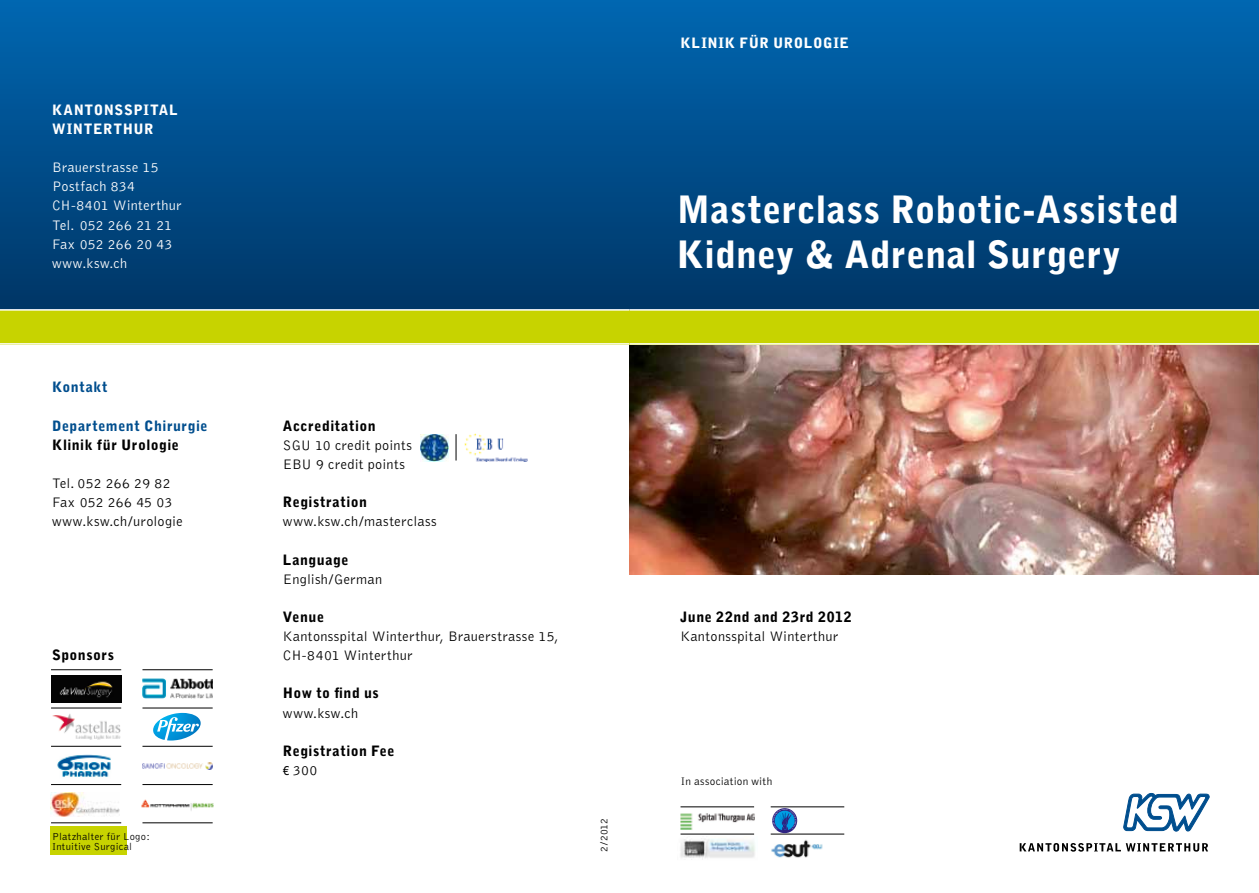
<style>
.page{position:relative;width:1259px;height:893px;background:#fff}
.page>*{position:absolute;margin:0;border:0;box-sizing:border-box;transform-origin:0 0}
.t1{font:900 37.5px/45px "Bell Gothic";letter-spacing:.005em;color:#fff}
.t2{font:300 14.25px/19.2px "Bell Gothic";letter-spacing:.02em;color:#000}
.t3{font:900 14.25px/19.2px "Bell Gothic";letter-spacing:.035em;color:#000}
.t4{font:300 14.25px/19.2px "Bell Gothic";letter-spacing:.02em;color:#fff}
.t5{font:900 14.25px/19.2px "Bell Gothic";letter-spacing:.045em;color:#fff}
.t6{font:900 14.25px "Bell Gothic";letter-spacing:.035em;color:#004e8e}
.t7{font:300 11.25px "Bell Gothic";letter-spacing:.02em;color:#000}
.t8{font:300 10.5px/9.6px "Bell Gothic";letter-spacing:.025em;color:#000}
.s1{font-family:"Bell Gothic Std";font-weight:700;font-size:12px}
.s2{font-weight:300}
</style>
<div class="page">
<svg style="left:1123px;top:793px;width:86px;height:38px"></svg>
<svg style="left:1019px;top:843px;width:189px;height:9px"></svg>
<img style="left:629px;top:345px;width:630px;height:229px">
<img style="left:680px;top:813px;width:75px;height:17px">
<img style="left:680px;top:838px;width:75px;height:22px">
<img style="left:771px;top:840px;width:52px;height:18px">
<hr style="left:680px;top:834px;width:74px;height:1px;background:#000">
<hr style="left:770px;top:834px;width:74px;height:1px;background:#000">
<hr style="left:680px;top:807px;width:74px;height:1px;background:#000">
<hr style="left:770px;top:807px;width:74px;height:1px;background:#000">
<svg style="left:772px;top:808px;width:25px;height:25px"></svg>
<div style="left:629px;top:0;width:630px;height:311px;background:linear-gradient(to bottom,#0067b1,#003566)"></div>
<div style="left:0;top:0;width:629px;height:311px;background:linear-gradient(to bottom,#0067b1,#003566)"></div>
<div style="left:629px;top:310px;width:630px;height:34px;background:#c7d300"></div>
<hr style="left:629px;top:309px;width:630px;height:2px;background:#fff">
<hr style="left:629px;top:343px;width:630px;height:2px;background:#fff">
<div style="left:0;top:310px;width:629px;height:34px;background:#c7d300"></div>
<hr style="left:0;top:309px;width:629px;height:2px;background:#fff">
<hr style="left:0;top:343px;width:629px;height:2px;background:#fff">
<img style="left:57px;top:754px;width:54px;height:23px">
<img style="left:52px;top:714px;width:68px;height:26px">
<img style="left:51px;top:676px;width:70px;height:27px">
<img style="left:141px;top:799px;width:73px;height:12px">
<img style="left:142px;top:762px;width:71px;height:7px">
<img style="left:153px;top:713px;width:48px;height:27px">
<img style="left:142px;top:678px;width:71px;height:20px">
<img style="left:51px;top:792px;width:69px;height:24px">
<div style="left:50px;top:827px;width:76px;height:28px;background:#c7d300"></div>
<img style="left:464px;top:433px;width:63px;height:28px">
<img style="left:420px;top:434px;width:28px;height:28px">
<svg style="left:456px;top:434px;width:1px;height:26px"></svg>
<hr style="left:51px;top:823px;width:70px;height:1px;background:#000">
<hr style="left:51px;top:784px;width:70px;height:1px;background:#000">
<hr style="left:51px;top:746px;width:70px;height:1px;background:#000">
<hr style="left:51px;top:708px;width:70px;height:1px;background:#000">
<hr style="left:51px;top:669px;width:70px;height:1px;background:#000">
<hr style="left:142px;top:823px;width:71px;height:1px;background:#000">
<hr style="left:142px;top:784px;width:71px;height:1px;background:#000">
<hr style="left:142px;top:746px;width:71px;height:1px;background:#000">
<hr style="left:142px;top:708px;width:71px;height:1px;background:#000">
<hr style="left:142px;top:669px;width:71px;height:1px;background:#000">
<svg style="left:773px;top:809px;width:23px;height:24px"></svg>
<p class="t5" style="left:52px;top:100px;width:127px">Kantonsspital<br>Winterthur</p>
<p class="t4" style="left:52px;top:158px;width:131px">Brauerstrasse 15<br>Postfach 834<br>CH-8401 Winterthur<br>Tel. 052 266 21 21<br>Fax 052 266 20 43 www.ksw.ch</p>
<p class="t6" style="left:52px;top:379px;width:57px">Kontakt</p>
<p class="t6" style="left:52px;top:417px;width:157px">Departement Chirurgie</p>
<p class="t3" style="left:52px;top:435px;width:128px">Klinik für Urologie</p>
<p class="t2" style="left:52px;top:474px;width:132px">Tel. 052 266 29 82<br>Fax 052 266 45 03 www.ksw.ch/urologie</p>
<p class="t3" style="left:52px;top:646px;width:64px">Sponsors</p>
<p class="t8" style="left:52px;top:832px;width:99px">Platzhalter für Logo:<br>Intuitive Surgical</p>
<p class="t3" style="left:283px;top:416px;width:94px">Accreditation</p>
<p class="t2" style="left:283px;top:436px;width:130px">SGU 10 credit points<br>EBU 9 credit points</p>
<p class="t3" style="left:283px;top:493px;width:86px">Registration</p>
<p class="t2" style="left:283px;top:512px;width:155px">www.ksw.ch/masterclass</p>
<p class="t3" style="left:283px;top:550px;width:67px">Language</p>
<p class="t2" style="left:283px;top:570px;width:101px">English/German</p>
<p class="t3" style="left:283px;top:607px;width:43px">Venue</p>
<p class="t2" style="left:283px;top:627px;width:277px">Kantonsspital Winterthur, Brauerstrasse 15,<br>CH-8401 Winterthur</p>
<p class="t3" style="left:283px;top:684px;width:97px">H ow to find us</p>
<p class="t2" style="left:283px;top:704px;width:77px">www.ksw.ch</p>
<p class="t3" style="left:283px;top:741px;width:113px">Registration Fee <span class="s1">€</span> <span class="s2">300</span></p>
<p class="t8" style="left:599px;top:851px;width:35px;rotate:-90deg">2/2012</p>
<p class="t5" style="left:680px;top:34px;width:170px">Klinik für U rologie</p>
<h1 class="t1" style="left:676px;top:187px;width:504px">Masterclass Robotic-Assisted<br>Kidney &amp; Adrenal Surgery</h1>
<p class="t3" style="left:680px;top:607px;width:173px">June 22nd and 23rd 2012</p>
<p class="t2" style="left:680px;top:627px;width:159px">Kantonsspital Winterthur</p>
<p class="t7" style="left:681px;top:775px;width:93px">In association with</p>
</div>
